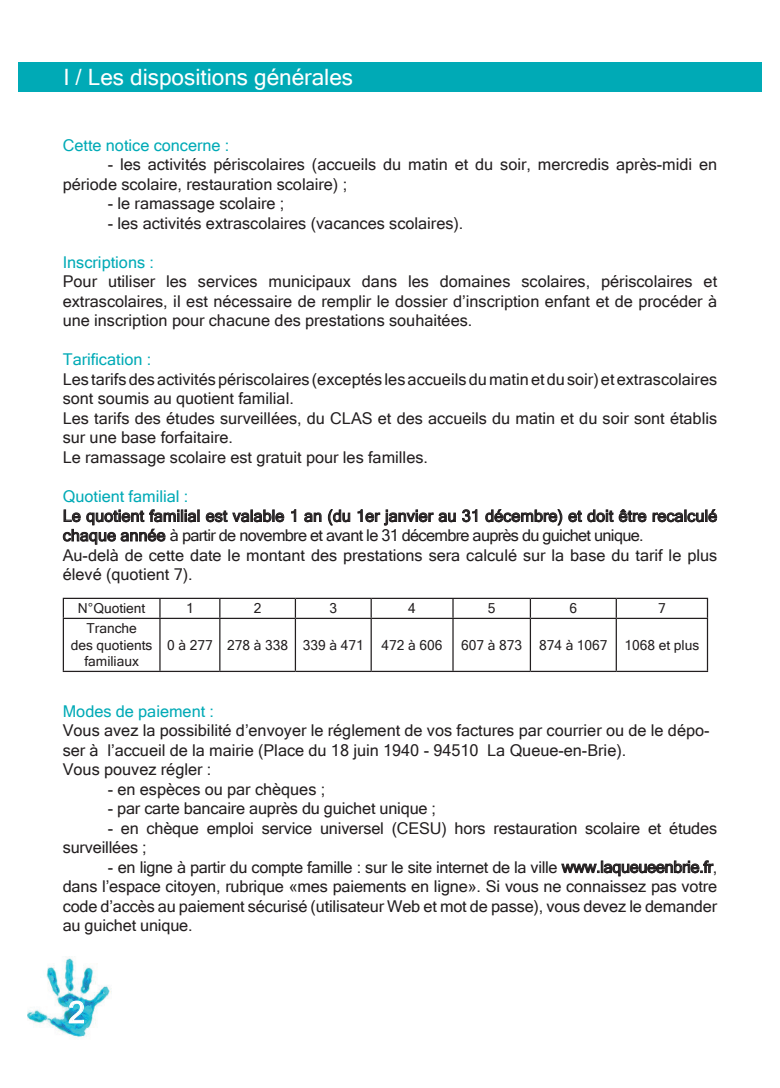
<style>
.page{position:relative;width:780px;height:1088px;background:#fff}
.page>*{position:absolute;margin:0;border:0;box-sizing:border-box;transform-origin:0 0}
.t1{font:30px "Microsoft Sans Serif";color:#fff}
.t2{font:22.5px "Microsoft Sans Serif";color:#fff}
.t3{font:16.25px/19.5px "Microsoft Sans Serif";color:#231f20}
.t4{font:16.25px "Microsoft Sans Serif";color:#00aab6}
.t5{font:13.75px/16.5px "Microsoft Sans Serif";color:#231f20;text-align:center}
</style>
<div class="page">
<div style="left:18px;top:63px;width:744px;height:29px;background:#00aab6"></div>
<svg style="left:206px;top:510px;width:78px;height:12px"></svg>
<svg style="left:291px;top:509px;width:5px;height:13px"></svg>
<svg style="left:304px;top:513px;width:17px;height:9px"></svg>
<svg style="left:328px;top:509px;width:22px;height:16px"></svg>
<svg style="left:358px;top:509px;width:75px;height:16px"></svg>
<svg style="left:439px;top:513px;width:16px;height:9px"></svg>
<svg style="left:462px;top:509px;width:15px;height:13px"></svg>
<svg style="left:485px;top:509px;width:77px;height:16px"></svg>
<svg style="left:568px;top:510px;width:45px;height:12px"></svg>
<svg style="left:619px;top:509px;width:27px;height:13px"></svg>
<svg style="left:652px;top:509px;width:64px;height:13px"></svg>
<svg style="left:63px;top:509px;width:136px;height:35px"></svg>
<svg style="left:561px;top:860px;width:152px;height:16px"></svg>
<hr style="left:63px;top:598px;width:97px;height:1px;background:#231f20">
<svg style="left:63px;top:599px;width:1px;height:19px"></svg>
<hr style="left:160px;top:598px;width:60px;height:1px;background:#231f20">
<svg style="left:159px;top:599px;width:1px;height:19px"></svg>
<hr style="left:220px;top:598px;width:75px;height:1px;background:#231f20">
<svg style="left:219px;top:599px;width:1px;height:19px"></svg>
<hr style="left:295px;top:598px;width:76px;height:1px;background:#231f20">
<svg style="left:295px;top:599px;width:1px;height:19px"></svg>
<hr style="left:371px;top:598px;width:82px;height:1px;background:#231f20">
<svg style="left:370px;top:599px;width:2px;height:19px"></svg>
<hr style="left:453px;top:598px;width:77px;height:1px;background:#231f20">
<svg style="left:452px;top:599px;width:1px;height:19px"></svg>
<hr style="left:530px;top:598px;width:86px;height:1px;background:#231f20">
<svg style="left:529px;top:599px;width:2px;height:19px"></svg>
<hr style="left:616px;top:598px;width:92px;height:1px;background:#231f20">
<svg style="left:615px;top:599px;width:2px;height:19px"></svg>
<svg style="left:706px;top:599px;width:2px;height:19px"></svg>
<hr style="left:63px;top:618px;width:97px;height:1px;background:#231f20">
<hr style="left:63px;top:619px;width:1px;height:52px;background:#231f20">
<hr style="left:160px;top:618px;width:60px;height:1px;background:#231f20">
<hr style="left:159px;top:619px;width:1px;height:52px;background:#231f20">
<hr style="left:220px;top:618px;width:75px;height:1px;background:#231f20">
<hr style="left:219px;top:619px;width:1px;height:52px;background:#231f20">
<hr style="left:295px;top:618px;width:76px;height:1px;background:#231f20">
<hr style="left:295px;top:619px;width:1px;height:52px;background:#231f20">
<hr style="left:371px;top:618px;width:82px;height:1px;background:#231f20">
<hr style="left:370px;top:619px;width:2px;height:52px;background:#231f20">
<hr style="left:453px;top:618px;width:77px;height:1px;background:#231f20">
<hr style="left:452px;top:619px;width:1px;height:52px;background:#231f20">
<hr style="left:530px;top:618px;width:86px;height:1px;background:#231f20">
<hr style="left:529px;top:619px;width:2px;height:52px;background:#231f20">
<hr style="left:616px;top:618px;width:92px;height:1px;background:#231f20">
<hr style="left:615px;top:619px;width:2px;height:52px;background:#231f20">
<hr style="left:706px;top:619px;width:2px;height:52px;background:#231f20">
<hr style="left:63px;top:671px;width:97px;height:1px;background:#231f20">
<hr style="left:160px;top:671px;width:60px;height:1px;background:#231f20">
<hr style="left:220px;top:671px;width:75px;height:1px;background:#231f20">
<hr style="left:295px;top:671px;width:76px;height:1px;background:#231f20">
<hr style="left:371px;top:671px;width:82px;height:1px;background:#231f20">
<hr style="left:453px;top:671px;width:77px;height:1px;background:#231f20">
<hr style="left:530px;top:671px;width:86px;height:1px;background:#231f20">
<hr style="left:616px;top:671px;width:92px;height:1px;background:#231f20">
<img style="left:27px;top:957px;width:84px;height:81px">
<svg style="left:69px;top:1000px;width:15px;height:23px"></svg>
<h2 class="t2" style="left:63px;top:64px;width:291px">I / Les dispositions générales</h2>
<p class="t4" style="left:63px;top:136px;width:168px">Cette notice concerne :</p>
<p class="t3" style="left:63px;top:155px;width:656px;text-indent:45px">- les activités périscolaires (accueils du matin et du soir, mercredis après-midi en période scolaire, restauration scolaire) ;</p>
<p class="t3" style="left:108px;top:194px;width:178px">- le ramassage scolaire ;</p>
<p class="t3" style="left:108px;top:213px;width:357px">- les activités extrascolaires (vacances scolaires).</p>
<p class="t4" style="left:63px;top:253px;width:93px">Inscriptions :</p>
<p class="t3" style="left:63px;top:272px;width:656px;text-align:justify">Pour utiliser les services municipaux dans les domaines scolaires, périscolaires et extrascolaires, il est nécessaire de remplir le dossier d’inscription enfant et de procéder à une inscription pour chacune des prestations souhaitées.</p>
<p class="t4" style="left:63px;top:350px;width:90px">Tarification :</p>
<p class="t3" style="left:63px;top:369px;width:656px">Les tarifs des activités périscolaires (exceptés les accueils du matin et du soir) et extrascolaires sont soumis au quotient familial.<br>Les tarifs des études surveillées, du CLAS et des accueils du matin et du soir sont établis sur une base forfaitaire.<br>Le ramassage scolaire est gratuit pour les familles.</p>
<p class="t4" style="left:63px;top:487px;width:127px">Quotient familial :</p>
<p class="t3" style="left:63px;top:506px;width:656px">Le quotient familial est valable 1 an (du 1er janvier au 31 décembre) et doit être recalculé chaque année à partir de novembre et avant le 31 décembre auprès du guichet unique.<br>Au-delà de cette date le montant des prestations sera calculé sur la base du tarif le plus élevé (quotient 7).</p>
<p class="t5" style="left:78px;top:600px;width:69px">N°Quotient</p>
<p class="t5" style="left:186px;top:600px;width:9px">1</p>
<p class="t5" style="left:254px;top:600px;width:9px">2</p>
<p class="t5" style="left:329px;top:600px;width:9px">3</p>
<p class="t5" style="left:408px;top:600px;width:9px">4</p>
<p class="t5" style="left:488px;top:600px;width:9px">5</p>
<p class="t5" style="left:569px;top:600px;width:9px">6</p>
<p class="t5" style="left:658px;top:600px;width:9px">7</p>
<p class="t5" style="left:71px;top:620px;width:83px">Tranche<br>des quotients familiaux</p>
<p class="t5" style="left:167px;top:637px;width:198px">0 à 277 278 à 338 339 à 471</p>
<p class="t5" style="left:381px;top:637px;width:62px">472 à 606</p>
<p class="t5" style="left:461px;top:637px;width:239px">607 à 873 874 à 1067 1068 et plus</p>
<p class="t4" style="left:63px;top:701px;width:153px">Modes de paiement :</p>
<p class="t3" style="left:63px;top:720px;width:648px">Vous avez la possibilité d’envoyer le réglement de vos factures par courrier ou de le dépo&shy;ser à l’accueil de la mairie (Place du 18 juin 1940 - 94510 La Queue-en-Brie).<br>Vous pouvez régler :</p>
<p class="t3" style="left:108px;top:779px;width:219px">- en espèces ou par chèques ;</p>
<p class="t3" style="left:108px;top:798px;width:330px">- par carte bancaire auprès du guichet unique ;</p>
<p class="t3" style="left:63px;top:818px;width:656px;text-indent:45px">- en chèque emploi service universel (CESU) hors restauration scolaire et études surveillées ;</p>
<p class="t3" style="left:63px;top:857px;width:656px;text-align:justify;text-indent:45px">- en ligne à partir du compte famille : sur le site internet de la ville www.laqueueenbrie.fr, dans l’espace citoyen, rubrique «mes paiements en ligne». Si vous ne connaissez pas votre code d’accès au paiement sécurisé (utilisateur Web et mot de passe), vous devez le demander au guichet unique.</p>
<h1 class="t1" style="left:68px;top:995px;width:18px">2</h1>
</div>
